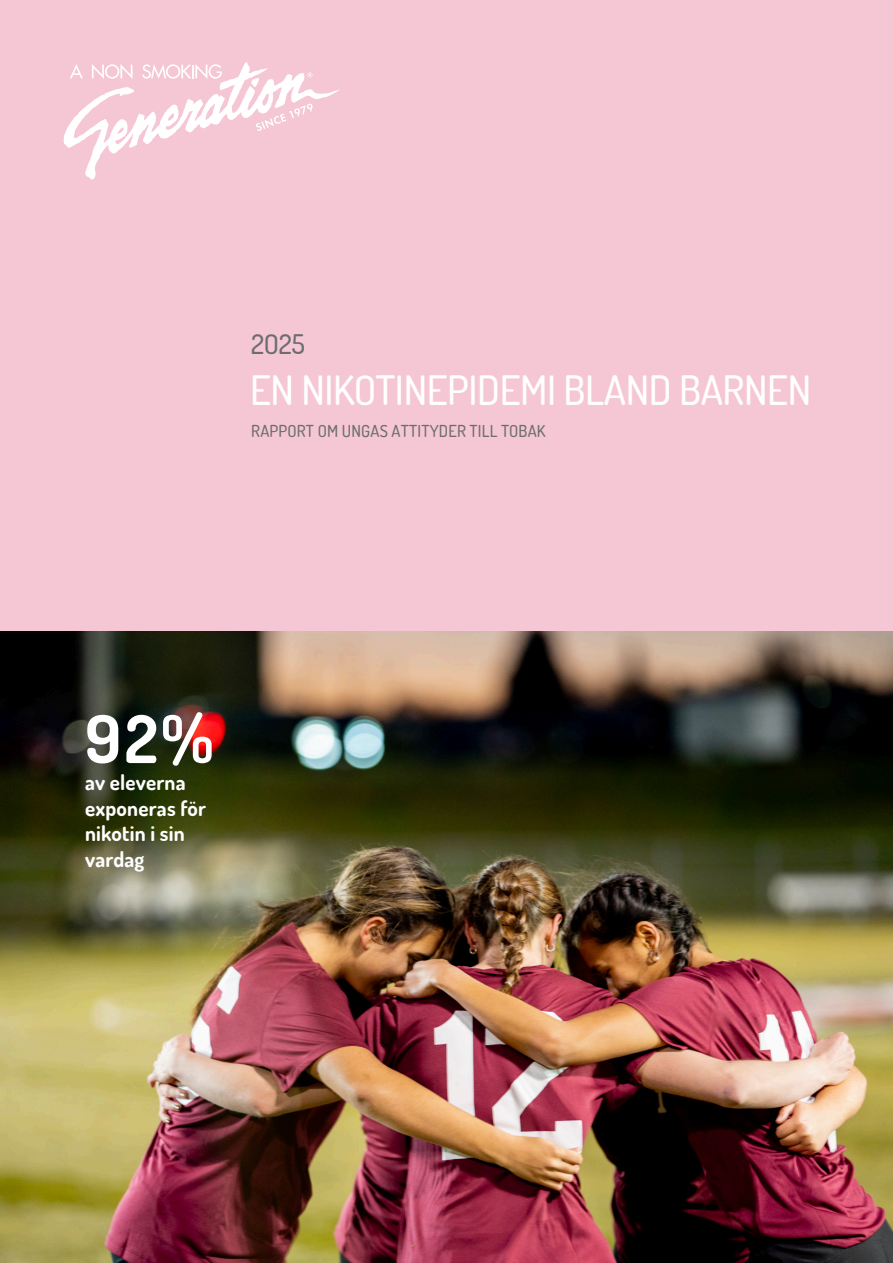
<style>
.page{position:relative;width:893px;height:1263px;background:#fff}
.page>*{position:absolute;margin:0;border:0;box-sizing:border-box;transform-origin:0 0}
.t1{font:700 66px "Dosis";color:#fff}
.t2{font:500 40.5px "Dosis";letter-spacing:-.01em;color:#fff}
.t3{font:500 27px "Dosis";color:#6c6d70}
.t4{font:700 21px/25.5px "Dosis";letter-spacing:.01em;color:#fff}
.t5{font:500 16.5px "Dosis";letter-spacing:.01em;color:#6c6d70}
</style>
<div class="page">
<div style="left:0;top:0;width:893px;height:631px;background:#f5c7d5"></div>
<svg style="left:63px;top:62px;width:277px;height:118px"></svg>
<img style="left:0;top:631px;width:893px;height:632px">
<p class="t3" style="left:251px;top:327px;width:55px">2025</p>
<p class="t2" style="left:250px;top:364px;width:563px">EN NIKOTINEPIDEMI BLAND BARNEN</p>
<p class="t5" style="left:251px;top:420px;width:296px">RAPPORT OM UNGAS ATTITYDER TILL TOBAK</p>
<p class="t1" style="left:85px;top:696px;width:130px">92%</p>
<p class="t4" style="left:85px;top:769px;width:123px">av eleverna exponeras för</p>
<p class="t4" style="left:85px;top:820px;width:101px">nikotin i sin</p>
<p class="t4" style="left:85px;top:846px;width:61px">vardag</p>
</div>
